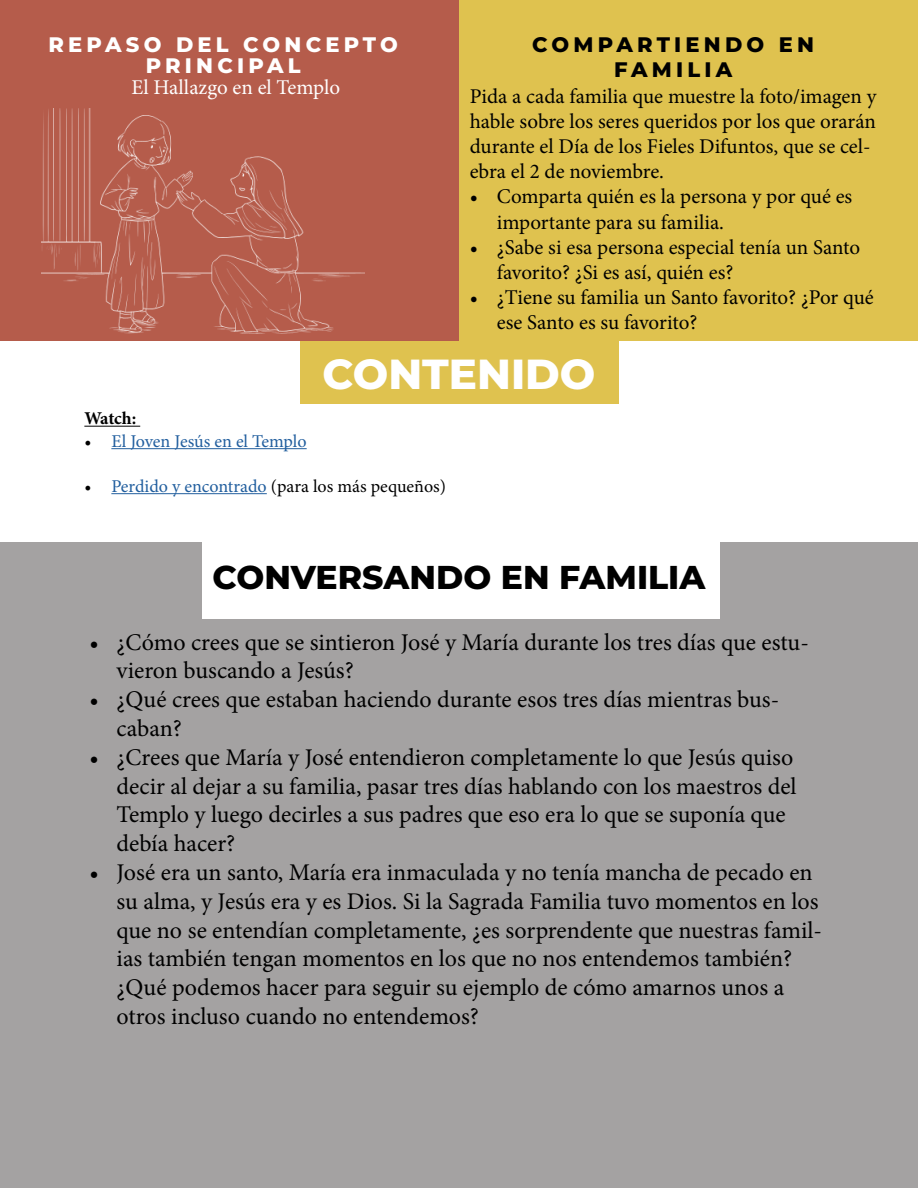
<style>
.page{position:relative;width:918px;height:1188px;background:#fff}
.page>*{position:absolute;margin:0;border:0;box-sizing:border-box;transform-origin:0 0}
.t1{font:800 42px "Montserrat";color:#fff}
.t2{font:800 33px "Montserrat";color:#000}
.t3{font:24px/28.8px "Minion Pro";color:#000}
.t4{font:21px/25.2px "Minion Pro";color:#000}
.t5{font:800 21px/21px "Montserrat";letter-spacing:.2em;color:#fff;text-align:center}
.t6{font:800 21px/25.2px "Montserrat";letter-spacing:.2em;color:#000;text-align:center}
.t7{font:21px "Minion Pro";color:#fff}
.t8{font:18px "Minion Pro";color:#000}
.t9{font:18px "Minion Pro";letter-spacing:-.005em;color:#215e9e}
.t10{font:700 18px "Minion Pro";letter-spacing:-.015em;color:#000}
.s1{color:#000}
.s2{color:#215e9e}
</style>
<div class="page">
<div style="left:458px;top:0;width:460px;height:340px;background:#dfc24f"></div>
<div style="left:300px;top:319px;width:318px;height:84px;background:#dfc24f"></div>
<div style="left:0;top:0;width:459px;height:340px;background:#b55c4b"></div>
<hr style="left:84px;top:426px;width:56px;height:1px;background:#000">
<hr style="left:111px;top:448px;width:196px;height:1px;background:#215e9e">
<hr style="left:111px;top:493px;width:156px;height:1px;background:#215e9e">
<img style="left:42px;top:109px;width:322px;height:224px">
<div style="left:0;top:543px;width:918px;height:645px;background:#a4a2a2"></div>
<div style="left:202px;top:526px;width:518px;height:93px;background:#fff"></div>
<p class="t5" style="left:48px;top:33px;width:351px">REPASO DEL CONCEPTO<br>PRINCIPAL</p>
<p class="t7" style="left:132px;top:73px;width:210px">El Hallazgo en el Templo</p>
<p class="t6" style="left:532px;top:31px;width:283px">COMPARTIENDO EN<br>FAMILIA</p>
<p class="t4" style="left:470px;top:83px;width:408px">Pida a cada familia que muestre la foto/imagen y hable sobre los seres queridos por los que orarán durante el Día de los Fieles Difuntos, que se cel&shy;ebra el 2 de noviembre.</p>
<p class="t4" style="left:497px;top:184px;width:357px;text-indent:-27px">• Comparta quién es la persona y por qué es importante para su familia.</p>
<p class="t4" style="left:497px;top:235px;width:365px;text-indent:-27px">• ¿Sabe si esa persona especial tenía un Santo favorito? ¿Si es así, quién es?</p>
<p class="t4" style="left:497px;top:285px;width:378px;text-indent:-27px">• ¿Tiene su familia un Santo favorito? ¿Por qué ese Santo es su favorito?</p>
<h1 class="t1" style="left:323px;top:343px;width:274px">CONTENIDO</h1>
<p class="t10" style="left:84px;top:406px;width:53px">Watch:</p>
<p class="t9" style="left:84px;top:429px;width:224px"><span class="s1">•</span> El Joven Jesús en el Templo</p>
<p class="t8" style="left:84px;top:474px;width:363px">• <span class="s2">Perdido y encontrado</span> (para los más pequeños)</p>
<h2 class="t2" style="left:213px;top:553px;width:494px">CONVERSANDO EN FAMILIA</h2>
<p class="t3" style="left:117px;top:628px;width:694px;text-indent:-27px">• ¿Cómo crees que se sintieron José y María durante los tres días que estu&shy;vieron buscando a Jesús?</p>
<p class="t3" style="left:117px;top:685px;width:664px;text-indent:-27px">• ¿Qué crees que estaban haciendo durante esos tres días mientras bus&shy;caban?</p>
<p class="t3" style="left:117px;top:743px;width:682px;text-indent:-27px">• ¿Crees que María y José entendieron completamente lo que Jesús quiso decir al dejar a su familia, pasar tres días hablando con los maestros del Templo y luego decirles a sus padres que eso era lo que se suponía que debía hacer?</p>
<p class="t3" style="left:117px;top:858px;width:707px;text-indent:-27px">• José era un santo, María era inmaculada y no tenía mancha de pecado en su alma, y Jesús era y es Dios. Si la Sagrada Familia tuvo momentos en los que no se entendían completamente, ¿es sorprendente que nuestras famil&shy;ias también tengan momentos en los que no nos entendemos también? ¿Qué podemos hacer para seguir su ejemplo de cómo amarnos unos a otros incluso cuando no entendemos?</p>
</div>
